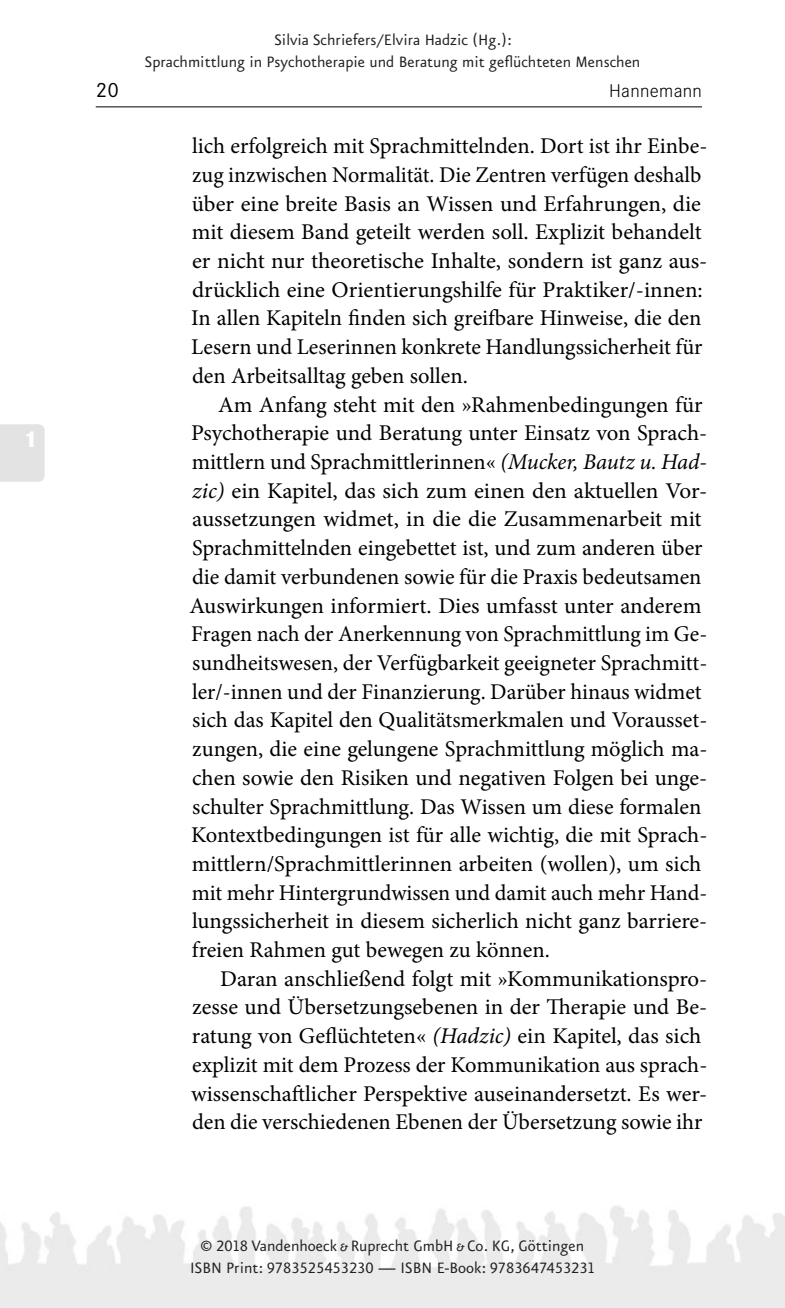
<style>
.page{position:relative;width:785px;height:1308px;background:#fff}
.page>*{position:absolute;margin:0;border:0;box-sizing:border-box;transform-origin:0 0}
._21_Text_mit_Einzug{font:22.5px/28.8px "Minion Pro";color:#000}
.t1{font:800 22.5px "Corporate S";color:#fff}
.t2{font:20.25px "Corporate S";color:#000}
.t3{font:18px/22.5px "VR Eureka Sans";color:#231f20;text-align:center}
.t4{font:300 18px "Corporate S";letter-spacing:.015em;color:#000}
.s1{font-style:italic}
</style>
<div class="page">
<hr style="left:96px;top:106px;width:606px;height:1px;background:#000">
<div style="left:0;top:424px;width:45px;height:58px;background:#e3e3e3"></div>
<p class="t1" style="left:24px;top:425px;width:16px">1</p>
<p class="t3" style="left:144px;top:30px;width:497px;line-height:21.6px">Silvia Schriefers/Elvira Hadzic (Hg.):<br>Sprachmittlung in Psychotherapie und Beratung mit geflüchteten Menschen</p>
<p class="t2" style="left:96px;top:78px;width:25px">20</p>
<p class="t4" style="left:609px;top:81px;width:94px">Hannemann</p>
<p class="_21_Text_mit_Einzug" style="left:191px;top:132px;width:517px">lich erfolgreich mit Sprachmittelnden. Dort ist ihr Einbe&shy;zug inzwischen Normalität. Die Zentren verfügen deshalb über eine breite Basis an Wissen und Erfahrungen, die mit diesem Band geteilt werden soll. Explizit behandelt er nicht nur theoretische Inhalte, sondern ist ganz aus&shy;drücklich eine Orientierungshilfe für Praktiker/-innen:<br>In allen Kapiteln finden sich greifbare Hinweise, die den Lesern und Leserinnen konkrete Handlungssicherheit für den Arbeitsalltag geben sollen.</p>
<p class="_21_Text_mit_Einzug" style="left:189px;top:390px;width:519px;text-indent:29px">Am Anfang steht mit den »Rahmenbedingungen für Psychotherapie und Beratung unter Einsatz von Sprach&shy;mittlern und Sprachmittlerinnen« <span class="s1">(Mucker, Bautz u. Had&shy;zic)</span> ein Kapitel, das sich zum einen den aktuellen Vor&shy;aussetzungen widmet, in die die Zusammenarbeit mit Sprachmittelnden eingebettet ist, und zum anderen über die damit verbundenen sowie für die Praxis bedeutsamen Auswirkungen informiert. Dies umfasst unter anderem Fragen nach der Anerkennung von Sprachmittlung im Ge&shy;sundheitswesen, der Verfügbarkeit geeigneter Sprachmitt&shy;ler/-innen und der Finanzierung. Darüber hinaus widmet sich das Kapitel den Qualitätsmerkmalen und Vorausset&shy;zungen, die eine gelungene Sprachmittlung möglich ma&shy;chen sowie den Risiken und negativen Folgen bei unge&shy;schulter Sprachmittlung. Das Wissen um diese formalen Kontextbedingungen ist für alle wichtig, die mit Sprach&shy;mittlern/Sprachmittlerinnen arbeiten (wollen), um sich mit mehr Hintergrundwissen und damit auch mehr Hand&shy;lungssicherheit in diesem sicherlich nicht ganz barriere&shy;freien Rahmen gut bewegen zu können.</p>
<p class="_21_Text_mit_Einzug" style="left:191px;top:964px;width:518px;text-indent:29px">Daran anschließend folgt mit »Kommunikationspro&shy;zesse und Übersetzungsebenen in der Therapie und Be&shy;ratung von Geflüchteten« <span class="s1">(Hadzic)</span> ein Kapitel, das sich explizit mit dem Prozess der Kommunikation aus sprach&shy;wissenschaftlicher Perspektive auseinandersetzt. Es wer&shy;den die verschiedenen Ebenen der Übersetzung sowie ihr</p>
<p class="t3" style="left:190px;top:1235px;width:406px">© 2018 Vandenhoeck &amp; Ruprecht GmbH &amp; Co. KG, Göttingen<br>ISBN Print: 9783525453230 — ISBN E-Book: 9783647453231</p>
</div>
